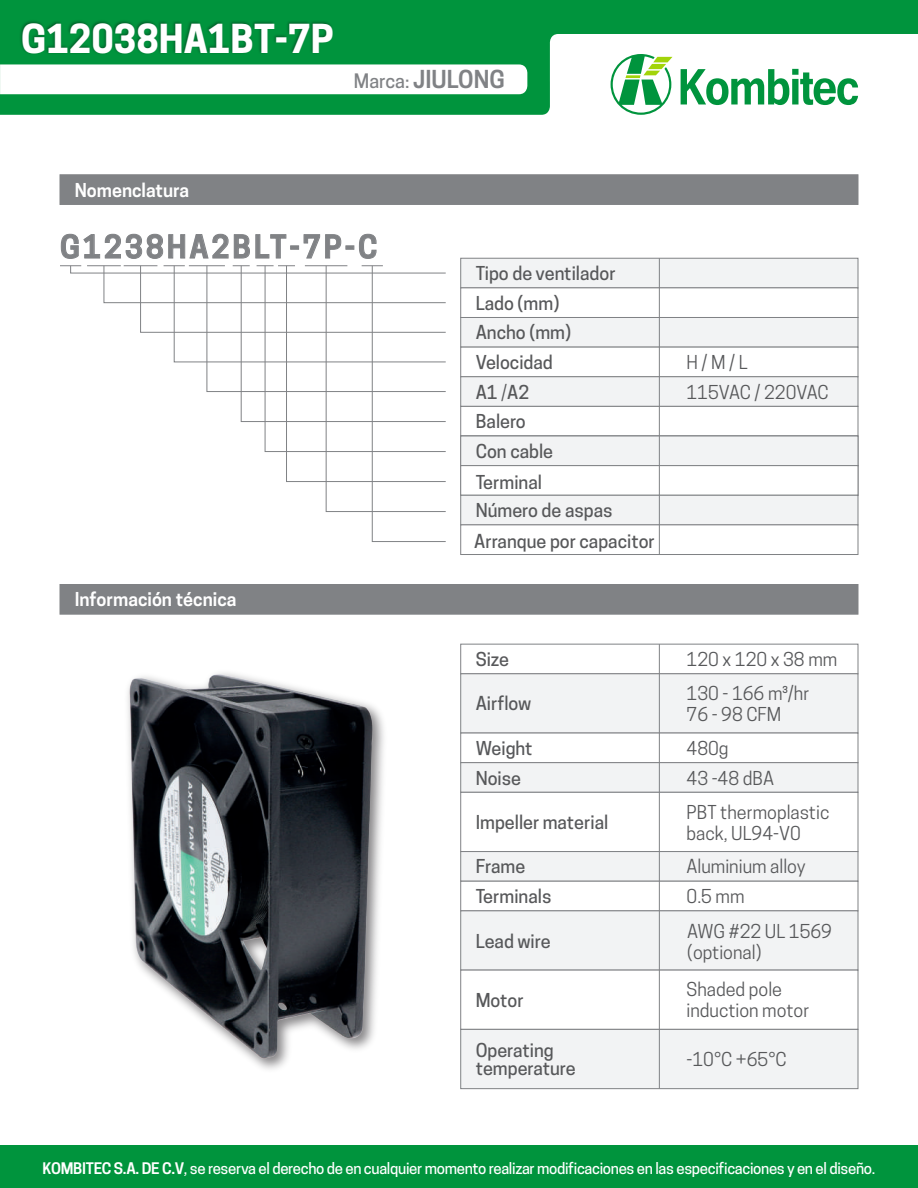
<style>
.page{position:relative;width:918px;height:1188px;background:#fff}
.page>*{position:absolute;margin:0;border:0;box-sizing:border-box;transform-origin:0 0}
.t1{font:700 37.5px "Cooper Hewitt";color:#fff}
.t2{font:600 30px "Cooper Hewitt";letter-spacing:.1em;color:#808285}
.t3{font:600 23.25px "Cooper Hewitt";color:#808285}
.t4{font:500 18px/29.8px "Cooper Hewitt";color:#57585a}
.t5{font:18px/29.7px "Cooper Hewitt";color:#57585a}
.t6{font:600 18px "Cooper Hewitt";color:#fff}
.t7{font:500 15px "Cooper Hewitt";letter-spacing:-.02em;color:#fff}
.s1{font-weight:500;font-size:18.75px}
.s2{font-weight:400}
.s3{font-weight:600}
</style>
<div class="page">
<div style="left:60px;top:174px;width:798px;height:31px;background:#808285;border:1px solid #808285"></div>
<div style="left:60px;top:584px;width:798px;height:31px;background:#808285;border:1px solid #808285"></div>
<div style="left:460px;top:258px;width:398px;height:30px;background:#f2f3f4;border:1px solid #808285"></div>
<div style="left:460px;top:317px;width:398px;height:30px;background:#f2f3f4;border:1px solid #808285"></div>
<div style="left:460px;top:347px;width:398px;height:30px;background:#fff;border:1px solid #808285"></div>
<div style="left:460px;top:376px;width:398px;height:31px;background:#f2f3f4;border:1px solid #808285"></div>
<div style="left:460px;top:406px;width:398px;height:30px;background:#fff;border:1px solid #808285"></div>
<div style="left:460px;top:436px;width:398px;height:30px;background:#f2f3f4;border:1px solid #808285"></div>
<div style="left:460px;top:465px;width:398px;height:31px;background:#fff;border:1px solid #808285"></div>
<div style="left:460px;top:495px;width:398px;height:30px;background:#f2f3f4;border:1px solid #808285"></div>
<div style="left:460px;top:525px;width:398px;height:30px;background:#fff;border:1px solid #808285"></div>
<svg style="left:0;top:0;width:918px;height:115px;fill:#00943d"></svg>
<img style="left:16px;top:14px;width:455px;height:50px">
<svg style="left:0;top:64px;width:527px;height:30px"></svg>
<svg style="left:681px;top:69px;width:177px;height:36px"></svg>
<svg style="left:611px;top:54px;width:62px;height:61px"></svg>
<div style="left:0;top:1146px;width:918px;height:42px;background:#00943d"></div>
<svg style="left:61px;top:234px;width:226px;height:25px"></svg>
<div style="left:290px;top:245px;width:9px;height:5px;border:1px solid #808285"></div>
<svg style="left:303px;top:234px;width:39px;height:25px"></svg>
<div style="left:346px;top:245px;width:8px;height:5px;border:1px solid #808285"></div>
<svg style="left:359px;top:234px;width:18px;height:25px"></svg>
<svg style="left:60px;top:265px;width:386px;height:277px"></svg>
<hr style="left:659px;top:258px;width:1px;height:297px;background:#808285">
<div style="left:460px;top:644px;width:398px;height:30px;background:#fff;border:1px solid #808285"></div>
<div style="left:460px;top:674px;width:398px;height:59px;background:#f2f3f4;border:1px solid #808285"></div>
<div style="left:460px;top:733px;width:398px;height:30px;background:#fff;border:1px solid #808285"></div>
<div style="left:460px;top:762px;width:398px;height:31px;background:#f2f3f4;border:1px solid #808285"></div>
<div style="left:460px;top:792px;width:398px;height:60px;background:#fff;border:1px solid #808285"></div>
<div style="left:460px;top:851px;width:398px;height:30px;background:#f2f3f4;border:1px solid #808285"></div>
<div style="left:460px;top:881px;width:398px;height:30px;background:#fff;border:1px solid #808285"></div>
<div style="left:460px;top:911px;width:398px;height:59px;background:#f2f3f4;border:1px solid #808285"></div>
<div style="left:460px;top:970px;width:398px;height:60px;background:#fff;border:1px solid #808285"></div>
<div style="left:460px;top:1029px;width:398px;height:60px;background:#f2f3f4;border:1px solid #808285"></div>
<hr style="left:659px;top:644px;width:1px;height:445px;background:#808285">
<img style="left:127px;top:673px;width:257px;height:397px">
<img style="left:129px;top:674px;width:244px;height:385px">
<h1 class="t1" style="left:21px;top:16px;width:314px">G12038HA1BT-7P</h1>
<p class="t3" style="left:354px;top:66px;width:152px"><span class="s1">Marca:</span> JIULONG</p>
<p class="t6" style="left:75px;top:179px;width:116px">Nomenclatura</p>
<h2 class="t2" style="left:60px;top:229px;width:319px">G1238HA2BLT-7P-C</h2>
<p class="t6" style="left:75px;top:589px;width:163px">Información técnica</p>
<p class="t4" style="left:476px;top:259px;width:142px">Tipo de ventilador<br>Lado (mm)<br>Ancho (mm)<br>Velocidad<br>A1 <span class="s2">/</span>A2<br>Balero<br>Con cable<br>Terminal</p>
<p class="t4" style="left:474px;top:495px;width:182px;line-height:30.8px">Número de aspas<br>Arranque por capacitor</p>
<p class="t5" style="left:687px;top:347px;width:144px">H / M / L<br>115VAC / 220VAC</p>
<p class="t4" style="left:476px;top:644px;width:35px">Size</p>
<p class="t4" style="left:476px;top:689px;width:57px">Airflow</p>
<p class="t5" style="left:687px;top:642px;width:152px;line-height:33.9px">120 x 120 x 38 mm<br>130 - 166 m³/hr</p>
<p class="t5" style="left:687px;top:699px;width:96px">76 - 98 CFM</p>
<p class="t4" style="left:476px;top:733px;width:58px">Weight<br>Noise</p>
<p class="t5" style="left:687px;top:733px;width:89px">480g<br>43 -48 dBA</p>
<p class="t4" style="left:476px;top:807px;width:134px">Impeller material</p>
<p class="t4" style="left:476px;top:852px;width:51px">Frame</p>
<p class="t5" style="left:687px;top:801px;width:144px;line-height:21px">PBT thermoplastic back, UL94-V0</p>
<p class="t5" style="left:687px;top:852px;width:120px">Aluminium alloy</p>
<p class="t4" style="left:476px;top:881px;width:77px">Terminals</p>
<p class="t4" style="left:476px;top:926px;width:76px">Lead wire</p>
<p class="t4" style="left:476px;top:985px;width:50px">Motor</p>
<p class="t4" style="left:476px;top:1041px;width:101px;line-height:18px">Operating temperature</p>
<p class="t5" style="left:687px;top:879px;width:147px;line-height:34.5px">0.5 mm<br>AWG #22 UL 1569</p>
<p class="t5" style="left:687px;top:937px;width:76px">(optional)</p>
<p class="t5" style="left:687px;top:979px;width:124px;line-height:21px">Shaded pole induction motor</p>
<p class="t5" style="left:687px;top:1045px;width:102px">-10°C +65°C</p>
<p class="t7" style="left:43px;top:1159px;width:834px"><span class="s3">KOMBITEC S.A. DE C.V</span>, se reserva el derecho de en cualquier momento realizar modificaciones en las especificaciones y en el diseño.</p>
</div>
